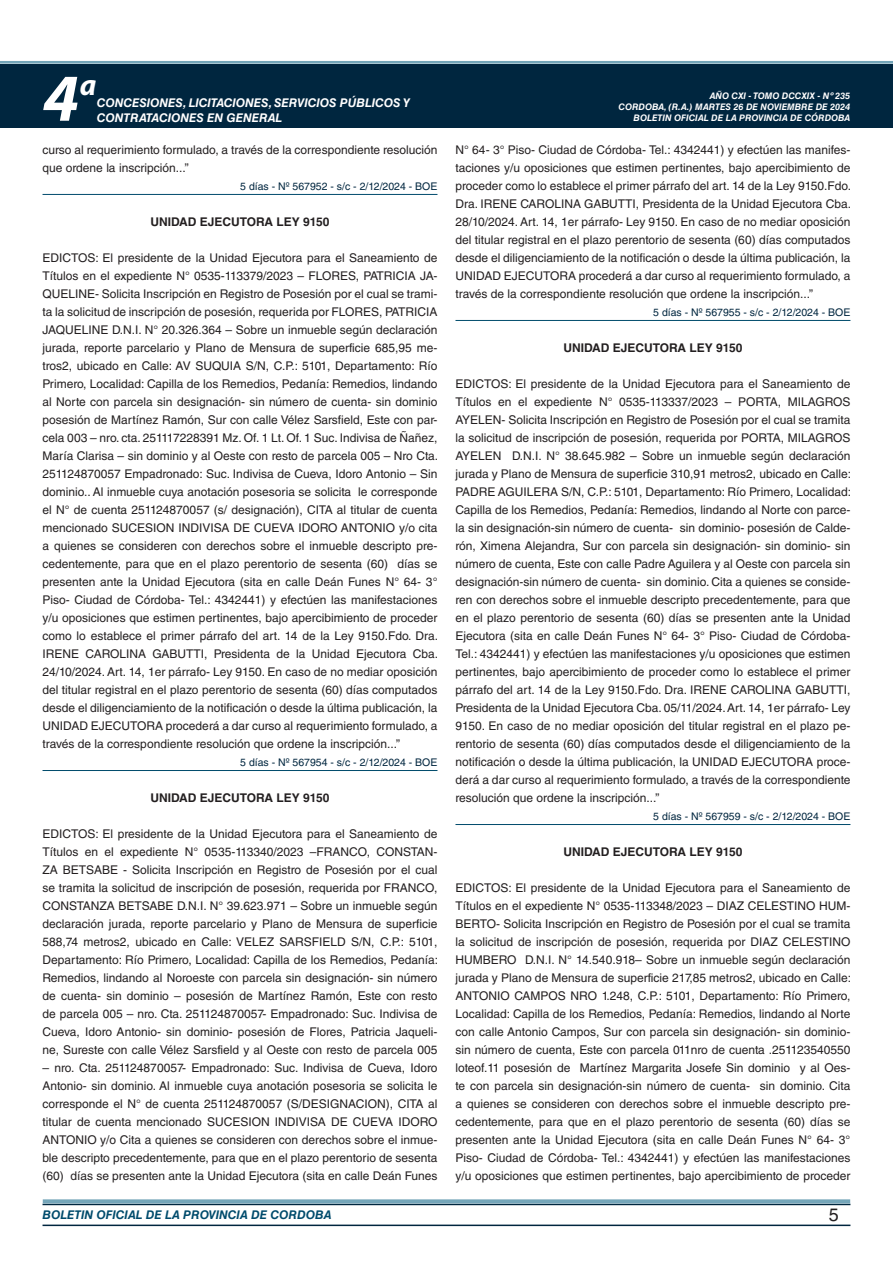
<style>
.page{position:relative;width:893px;height:1263px;background:#fff}
.page>*{position:absolute;margin:0;border:0;box-sizing:border-box;transform-origin:0 0}
.t1{font:italic 700 67.5px "Myriad Pro";color:#fff}
.t2{font:italic 700 30px "Myriad Pro";color:#fff}
.t3{font:18px "Helvetica LT Std";color:#231f20}
.TEXTO_BASE{font:12px/18px "Helvetica LT Std";color:#231f20;text-align:justify}
.RESUELVE{font:700 12px "Helvetica LT Std";color:#231f20}
.t4{font:italic 700 12px/14.4px "Helvetica LT Std";color:#fff}
.t5{font:italic 700 12px "Helvetica LT Std";color:#004b6c}
.FECHA_DE_VENCIMIENTO{font:10.5px "Helvetica LT Std";color:#00263f}
.t6{font:italic 700 9px/10.8px "Helvetica LT Std";color:#fff;text-align:right}
</style>
<div class="page">
<div style="left:0;top:61px;width:893px;height:6px;background:#fff;opacity:.75"></div>
<hr style="left:43px;top:1224px;width:807px;height:2px;background:#00263f">
<div style="left:42px;top:1198px;width:809px;height:8px;background:#fff;opacity:.75"></div>
<div style="left:0;top:64px;width:893px;height:64px;background:#00263f"></div>
<hr style="left:43px;top:194px;width:394px;height:1px;background:#004b6c">
<hr style="left:43px;top:770px;width:394px;height:1px;background:#004b6c">
<hr style="left:455px;top:320px;width:395px;height:1px;background:#004b6c">
<hr style="left:455px;top:824px;width:395px;height:1px;background:#004b6c">
<h1 class="t1" style="left:43px;top:54px;width:38px">4</h1>
<h2 class="t2" style="left:80px;top:66px;width:18px">a</h2>
<p class="t4" style="left:97px;top:96px;width:315px">CONCESIONES, LICITACIONES, SERVICIOS PÚBLICOS Y<br>CONTRATACIONES EN GENERAL</p>
<p class="TEXTO_BASE" style="left:43px;top:141px;width:396px">curso al requerimiento formulado, a través de la correspondiente resolución que ordene la inscripción...”</p>
<p class="FECHA_DE_VENCIMIENTO" style="left:240px;top:180px;width:199px">5 días - Nº 567952 - s/c - 2/12/2024 - BOE</p>
<p class="RESUELVE" style="left:150px;top:214px;width:181px">UNIDAD EJECUTORA LEY 9150</p>
<p class="TEXTO_BASE" style="left:43px;top:249px;width:397px">EDICTOS: El presidente de la Unidad Ejecutora para el Saneamiento de Títulos en el expediente N° 0535-113379/2023 – FLORES, PATRICIA JA-QUELINE- Solicita Inscripción en Registro de Posesión por el cual se trami&shy;ta la solicitud de inscripción de posesión, requerida por FLORES, PATRICIA JAQUELINE D.N.I. N° 20.326.364 – Sobre un inmueble según declaración jurada, reporte parcelario y Plano de Mensura de superficie 685,95 me&shy;tros2, ubicado en Calle: AV SUQUIA S/N, C.P.: 5101, Departamento: Río Primero, Localidad: Capilla de los Remedios, Pedanía: Remedios, lindando al Norte con parcela sin designación- sin número de cuenta- sin dominio posesión de Martínez Ramón, Sur con calle Vélez Sarsfield, Este con par&shy;cela 003 – nro. cta. 251117228391 Mz. Of. 1 Lt. Of. 1 Suc. Indivisa de Ñañez, María Clarisa – sin dominio y al Oeste con resto de parcela 005 – Nro Cta.<br>251124870057 Empadronado: Suc. Indivisa de Cueva, Idoro Antonio – Sin dominio.. Al inmueble cuya anotación posesoria se solicita le corresponde el N° de cuenta 251124870057 (s/ designación), CITA al titular de cuenta mencionado SUCESION INDIVISA DE CUEVA IDORO ANTONIO y/o cita a quienes se consideren con derechos sobre el inmueble descripto pre&shy;cedentemente, para que en el plazo perentorio de sesenta (60) días se presenten ante la Unidad Ejecutora (sita en calle Deán Funes N° 64- 3° Piso- Ciudad de Córdoba- Tel.: 4342441) y efectúen las manifestaciones y/u oposiciones que estimen pertinentes, bajo apercibimiento de proceder como lo establece el primer párrafo del art. 14 de la Ley 9150.Fdo. Dra.<br>IRENE CAROLINA GABUTTI, Presidenta de la Unidad Ejecutora Cba.<br>24/10/2024. Art. 14, 1er párrafo- Ley 9150. En caso de no mediar oposición del titular registral en el plazo perentorio de sesenta (60) días computados desde el diligenciamiento de la notificación o desde la última publicación, la UNIDAD EJECUTORA procederá a dar curso al requerimiento formulado, a través de la correspondiente resolución que ordene la inscripción...”</p>
<p class="FECHA_DE_VENCIMIENTO" style="left:240px;top:756px;width:199px">5 días - Nº 567954 - s/c - 2/12/2024 - BOE</p>
<p class="RESUELVE" style="left:150px;top:790px;width:181px">UNIDAD EJECUTORA LEY 9150</p>
<p class="TEXTO_BASE" style="left:43px;top:825px;width:397px">EDICTOS: El presidente de la Unidad Ejecutora para el Saneamiento de Títulos en el expediente N° 0535-113340/2023 –FRANCO, CONSTAN-ZA BETSABE - Solicita Inscripción en Registro de Posesión por el cual se tramita la solicitud de inscripción de posesión, requerida por FRANCO, CONSTANZA BETSABE D.N.I. N° 39.623.971 – Sobre un inmueble según declaración jurada, reporte parcelario y Plano de Mensura de superficie 588,74 metros2, ubicado en Calle: VELEZ SARSFIELD S/N, C.P.: 5101, Departamento: Río Primero, Localidad: Capilla de los Remedios, Pedanía:<br>Remedios, lindando al Noroeste con parcela sin designación- sin número de cuenta- sin dominio – posesión de Martínez Ramón, Este con resto de parcela 005 – nro. Cta. 251124870057- Empadronado: Suc. Indivisa de Cueva, Idoro Antonio- sin dominio- posesión de Flores, Patricia Jaqueli&shy;ne, Sureste con calle Vélez Sarsfield y al Oeste con resto de parcela 005</p>
<p class="TEXTO_BASE" style="left:43px;top:1059px;width:396px">– nro. Cta. 251124870057- Empadronado: Suc. Indivisa de Cueva, Idoro Antonio- sin dominio. Al inmueble cuya anotación posesoria se solicita le corresponde el N° de cuenta 251124870057 (S/DESIGNACION), CITA al titular de cuenta mencionado SUCESION INDIVISA DE CUEVA IDORO ANTONIO y/o Cita a quienes se consideren con derechos sobre el inmue&shy;ble descripto precedentemente, para que en el plazo perentorio de sesenta (60) días se presenten ante la Unidad Ejecutora (sita en calle Deán Funes</p>
<p class="t6" style="left:619px;top:91px;width:233px">AÑO CXI - TOMO DCCXIX - Nº 235<br>CORDOBA, (R.A.) MARTES 26 DE NOVIEMBRE DE 2024</p>
<p class="t6" style="left:634px;top:112px;width:218px">BOLETIN OFICIAL DE LA PROVINCIA DE CÓRDOBA</p>
<p class="TEXTO_BASE" style="left:455px;top:141px;width:397px">N° 64- 3° Piso- Ciudad de Córdoba- Tel.: 4342441) y efectúen las manifes&shy;taciones y/u oposiciones que estimen pertinentes, bajo apercibimiento de proceder como lo establece el primer párrafo del art. 14 de la Ley 9150.Fdo.<br>Dra. IRENE CAROLINA GABUTTI, Presidenta de la Unidad Ejecutora Cba.<br>28/10/2024. Art. 14, 1er párrafo- Ley 9150. En caso de no mediar oposición del titular registral en el plazo perentorio de sesenta (60) días computados desde el diligenciamiento de la notificación o desde la última publicación, la UNIDAD EJECUTORA procederá a dar curso al requerimiento formulado, a través de la correspondiente resolución que ordene la inscripción...”</p>
<p class="FECHA_DE_VENCIMIENTO" style="left:653px;top:306px;width:199px">5 días - Nº 567955 - s/c - 2/12/2024 - BOE</p>
<p class="RESUELVE" style="left:563px;top:340px;width:181px">UNIDAD EJECUTORA LEY 9150</p>
<p class="TEXTO_BASE" style="left:455px;top:375px;width:397px">EDICTOS: El presidente de la Unidad Ejecutora para el Saneamiento de Títulos en el expediente N° 0535-113337/2023 – PORTA, MILAGROS AYELEN- Solicita Inscripción en Registro de Posesión por el cual se tramita la solicitud de inscripción de posesión, requerida por PORTA, MILAGROS AYELEN D.N.I. N° 38.645.982 – Sobre un inmueble según declaración jurada y Plano de Mensura de superficie 310,91 metros2, ubicado en Calle:<br>PADRE AGUILERA S/N, C.P.: 5101, Departamento: Río Primero, Localidad:<br>Capilla de los Remedios, Pedanía: Remedios, lindando al Norte con parce&shy;la sin designación-sin número de cuenta- sin dominio- posesión de Calde&shy;rón, Ximena Alejandra, Sur con parcela sin designación- sin dominio- sin número de cuenta, Este con calle Padre Aguilera y al Oeste con parcela sin designación-sin número de cuenta- sin dominio. Cita a quienes se conside&shy;ren con derechos sobre el inmueble descripto precedentemente, para que en el plazo perentorio de sesenta (60) días se presenten ante la Unidad Ejecutora (sita en calle Deán Funes N° 64- 3° Piso- Ciudad de Córdoba-Tel.: 4342441) y efectúen las manifestaciones y/u oposiciones que estimen pertinentes, bajo apercibimiento de proceder como lo establece el primer párrafo del art. 14 de la Ley 9150.Fdo. Dra. IRENE CAROLINA GABUTTI, Presidenta de la Unidad Ejecutora Cba. 05/11/2024. Art. 14, 1er párrafo- Ley 9150. En caso de no mediar oposición del titular registral en el plazo pe&shy;rentorio de sesenta (60) días computados desde el diligenciamiento de la notificación o desde la última publicación, la UNIDAD EJECUTORA proce&shy;derá a dar curso al requerimiento formulado, a través de la correspondiente resolución que ordene la inscripción...”</p>
<p class="FECHA_DE_VENCIMIENTO" style="left:653px;top:810px;width:199px">5 días - Nº 567959 - s/c - 2/12/2024 - BOE</p>
<p class="RESUELVE" style="left:563px;top:844px;width:181px">UNIDAD EJECUTORA LEY 9150</p>
<p class="TEXTO_BASE" style="left:455px;top:879px;width:397px">EDICTOS: El presidente de la Unidad Ejecutora para el Saneamiento de Títulos en el expediente N° 0535-113348/2023 – DIAZ CELESTINO HUM-BERTO- Solicita Inscripción en Registro de Posesión por el cual se tramita la solicitud de inscripción de posesión, requerida por DIAZ CELESTINO HUMBERO D.N.I. N° 14.540.918– Sobre un inmueble según declaración jurada y Plano de Mensura de superficie 217,85 metros2, ubicado en Calle:<br>ANTONIO CAMPOS NRO 1.248, C.P.: 5101, Departamento: Río Primero, Localidad: Capilla de los Remedios, Pedanía: Remedios, lindando al Norte con calle Antonio Campos, Sur con parcela sin designación- sin dominio&shy;sin número de cuenta, Este con parcela 011nro de cuenta .251123540550 loteof.11 posesión de Martínez Margarita Josefe Sin dominio y al Oes&shy;te con parcela sin designación-sin número de cuenta- sin dominio. Cita a quienes se consideren con derechos sobre el inmueble descripto pre&shy;cedentemente, para que en el plazo perentorio de sesenta (60) días se presenten ante la Unidad Ejecutora (sita en calle Deán Funes N° 64- 3° Piso- Ciudad de Córdoba- Tel.: 4342441) y efectúen las manifestaciones y/u oposiciones que estimen pertinentes, bajo apercibimiento de proceder</p>
<p class="t5" style="left:43px;top:1208px;width:290px">BOLETIN OFICIAL DE LA PROVINCIA DE CORDOBA</p>
<h3 class="t3" style="left:829px;top:1204px;width:12px">5</h3>
</div>
